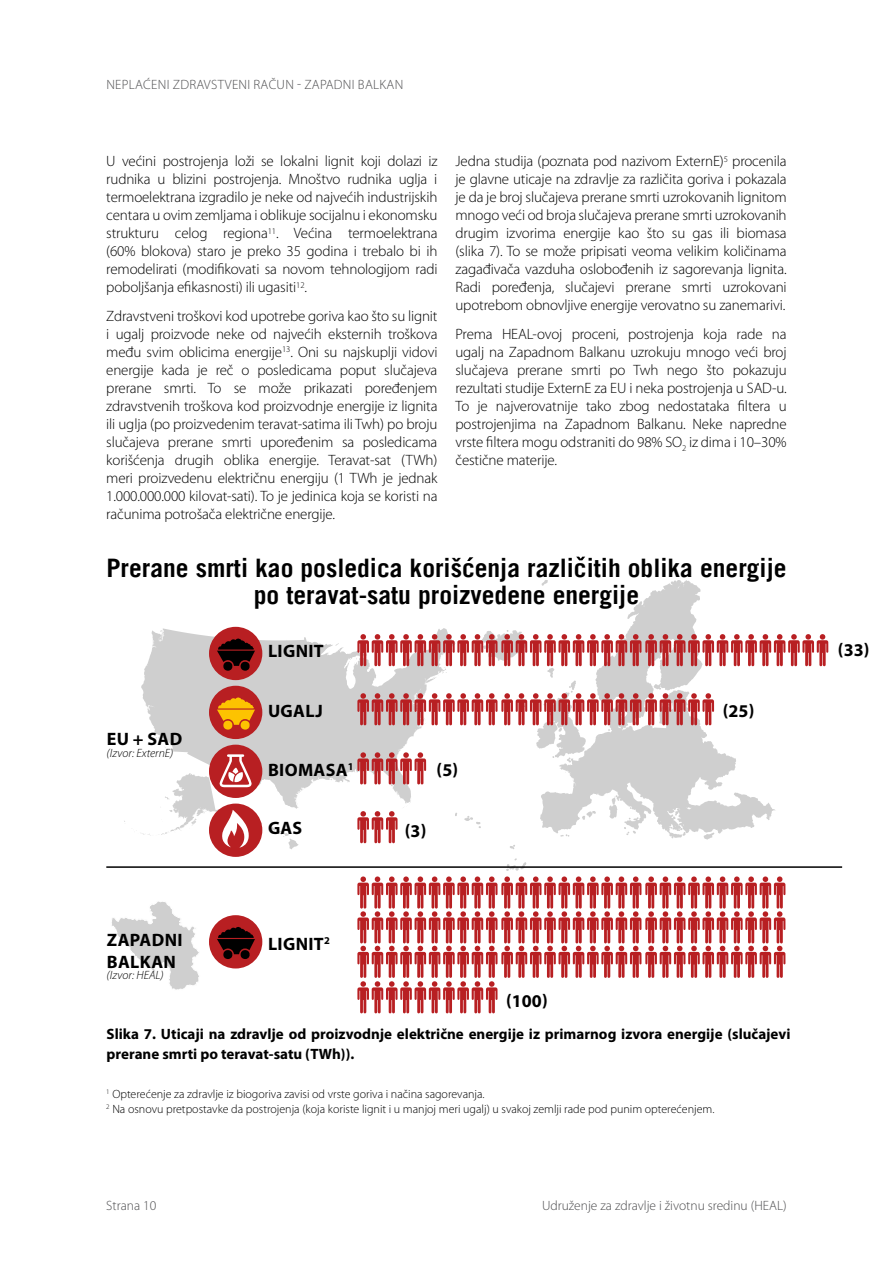
<style>
.page{position:relative;width:893px;height:1263px;background:#fff}
.page>*{position:absolute;margin:0;border:0;box-sizing:border-box;transform-origin:0 0}
.t1{font:700 25.5px/27px "Trade Gothic LT";color:#000;text-align:center}
.t2{font:700 18px/21.6px "Myriad Pro";letter-spacing:.02em;color:#000}
.t3{font:300 15px/18px "Myriad Pro";letter-spacing:-.01em;color:#000;text-align:justify}
.t4{font:700 15px/19.5px "Myriad Pro";color:#000}
.t5{font:300 13.5px "Myriad Pro";color:#4d4d4f}
.t6{font:300 13.5px "Myriad Pro";letter-spacing:.02em;color:#4d4d4f}
.t7{font:300 12px/15px "Myriad Pro";color:#000}
.t8{font:italic 300 12px "Myriad Pro";color:#000}
</style>
<div class="page">
<svg style="left:506px;top:858px;width:20px;height:12px"></svg>
<svg style="left:510px;top:845px;width:5px;height:4px"></svg>
<svg style="left:464px;top:816px;width:17px;height:12px"></svg>
<svg style="left:540px;top:580px;width:235px;height:258px"></svg>
<svg style="left:141px;top:628px;width:306px;height:176px;fill:#cfcfcf"></svg>
<svg style="left:112px;top:901px;width:87px;height:89px"></svg>
<div style="left:209px;top:803px;width:53px;height:54px;background:#b81f22;border-radius:50%"></div>
<div style="left:209px;top:686px;width:53px;height:53px;background:#b81f22;border-radius:50%"></div>
<svg style="left:217px;top:697px;width:38px;height:33px"></svg>
<div style="left:209px;top:627px;width:53px;height:53px;background:#b81f22;border-radius:50%"></div>
<svg style="left:217px;top:638px;width:38px;height:33px"></svg>
<div style="left:209px;top:915px;width:53px;height:53px;background:#b81f22;border-radius:50%"></div>
<svg style="left:217px;top:927px;width:38px;height:32px"></svg>
<div style="left:209px;top:745px;width:53px;height:53px;background:#b81f22;border-radius:50%"></div>
<svg style="left:124px;top:754px;width:174px;height:95px"></svg>
<svg style="left:357px;top:876px;width:428px;height:138px"></svg>
<svg style="left:357px;top:630px;width:471px;height:155px"></svg>
<svg style="left:357px;top:811px;width:41px;height:32px"></svg>
<hr style="left:106px;top:866px;width:736px;height:2px;background:#000">
<svg style="left:576px;top:557px;width:9px;height:3px"></svg>
<svg style="left:467px;top:557px;width:6px;height:4px"></svg>
<p class="t6" style="left:106px;top:77px;width:289px">Neplaćen i zdravstven i račun - ZapadnI Balkan</p>
<p class="t3" style="left:106px;top:153px;width:333px">U većini postrojenja loži se lokalni lignit koji dolazi iz rudnika u blizini postrojenja. Mnoštvo rudnika uglja i termoelektrana izgradilo je neke od najvećih industrijskih centara u ovim zemljama i oblikuje socijalnu i ekonomsku strukturu celog regiona<sup>11</sup>. Većina termoelektrana (60% blokova) staro je preko 35 godina i trebalo bi ih remodelirati (modifikovati sa novom tehnologijom radi poboljšanja efikasnosti) ili ugasiti<sup>12</sup>.</p>
<p class="t3" style="left:106px;top:307px;width:333px">Zdravstveni troškovi kod upotrebe goriva kao što su lignit i ugalj proizvode neke od najvećih eksternih troškova među svim oblicima energije<sup>13</sup>. Oni su najskuplji vidovi energije kada je reč o posledicama poput slučajeva prerane smrti. To se može prikazati poređenjem zdravstvenih troškova kod proizvodnje energije iz lignita ili uglja (po proizvedenim teravat-satima ili Twh) po broju slučajeva prerane smrti upoređenim sa posledicama korišćenja drugih oblika energije. Teravat-sat (TWh) meri proizvedenu električnu energiju (1 TWh je jednak 1.000.000.000 kilovat-sati). To je jedinica koja se koristi na računima potrošača električne energije.</p>
<p class="t3" style="left:455px;top:153px;width:333px">Jedna studija (poznata pod nazivom ExternE)<sup>5</sup> procenila je glavne uticaje na zdravlje za različita goriva i pokazala je da je broj slučajeva prerane smrti uzrokovanih lignitom mnogo veći od broja slučajeva prerane smrti uzrokovanih drugim izvorima energije kao što su gas ili biomasa (slika 7). To se može pripisati veoma velikim količinama zagađivača vazduha oslobođenih iz sagorevanja lignita.<br>Radi poređenja, slučajevi prerane smrti uzrokovani upotrebom obnovljive energije verovatno su zanemarivi.</p>
<p class="t3" style="left:455px;top:325px;width:333px">Prema HEAL-ovoj proceni, postrojenja koja rade na ugalj na Zapadnom Balkanu uzrokuju mnogo veći broj slučajeva prerane smrti po Twh nego što pokazuju rezultati studije ExternE za EU i neka postrojenja u SAD-u.<br>To je najverovatnije tako zbog nedostataka filtera u postrojenjima na Zapadnom Balkanu. Neke napredne vrste filtera mogu odstraniti do 98% SO<sub>2</sub> iz dima i 10–30% čestične materije.</p>
<h1 class="t1" style="left:106px;top:554px;width:682px">Prerane smrti kao posledica korišcenja razlicitih oblika energije po teravat-satu proizvedene energije</h1>
<p class="t2" style="left:268px;top:639px;width:57px">LIGNIT</p>
<p class="t2" style="left:838px;top:638px;width:33px">(33)</p>
<p class="t2" style="left:107px;top:728px;width:77px">EU + SAD</p>
<p class="t8" style="left:107px;top:745px;width:68px">(Izvor: ExternE)</p>
<p class="t2" style="left:107px;top:929px;width:71px">Zapadni<br>BALKAN</p>
<p class="t8" style="left:107px;top:968px;width:58px">(Izvor: HEAL)</p>
<p class="t2" style="left:268px;top:699px;width:13px">Ugal</p>
<p class="t2" style="left:315px;top:699px;width:9px">j</p>
<p class="t2" style="left:268px;top:759px;width:87px">BIOMASA<sup>1</sup></p>
<p class="t2" style="left:268px;top:816px;width:36px">GAS</p>
<p class="t2" style="left:268px;top:933px;width:63px">LIGNIT<sup>2</sup></p>
<p class="t2" style="left:437px;top:759px;width:23px">(5)</p>
<p class="t2" style="left:405px;top:820px;width:23px">(3)</p>
<p class="t2" style="left:506px;top:989px;width:43px">(100)</p>
<p class="t2" style="left:723px;top:699px;width:33px">(25)</p>
<p class="t4" style="left:107px;top:1024px;width:685px">Slika 7. Uticaji na zdravlje od proizvodnje električne energije iz primarnog izvora energije (slučajevi prerane smrti po teravat-satu (TWh)).</p>
<p class="t7" style="left:106px;top:1087px;width:610px"><sup>1</sup> Opterećenje za zdravlje iz biogoriva zavisi od vrste goriva i načina sagorevanja.<br><sup>2</sup> Na osnovu pretpostavke da postrojenja (koja koriste lignit i u manjoj meri ugalj) u svakoj zemlji rade pod punim opterećenjem.</p>
<p class="t5" style="left:106px;top:1198px;width:52px">Strana 10</p>
<p class="t5" style="left:542px;top:1198px;width:246px">Udruženje za zdravlje i životnu sredinu (HEAL)</p>
</div>
